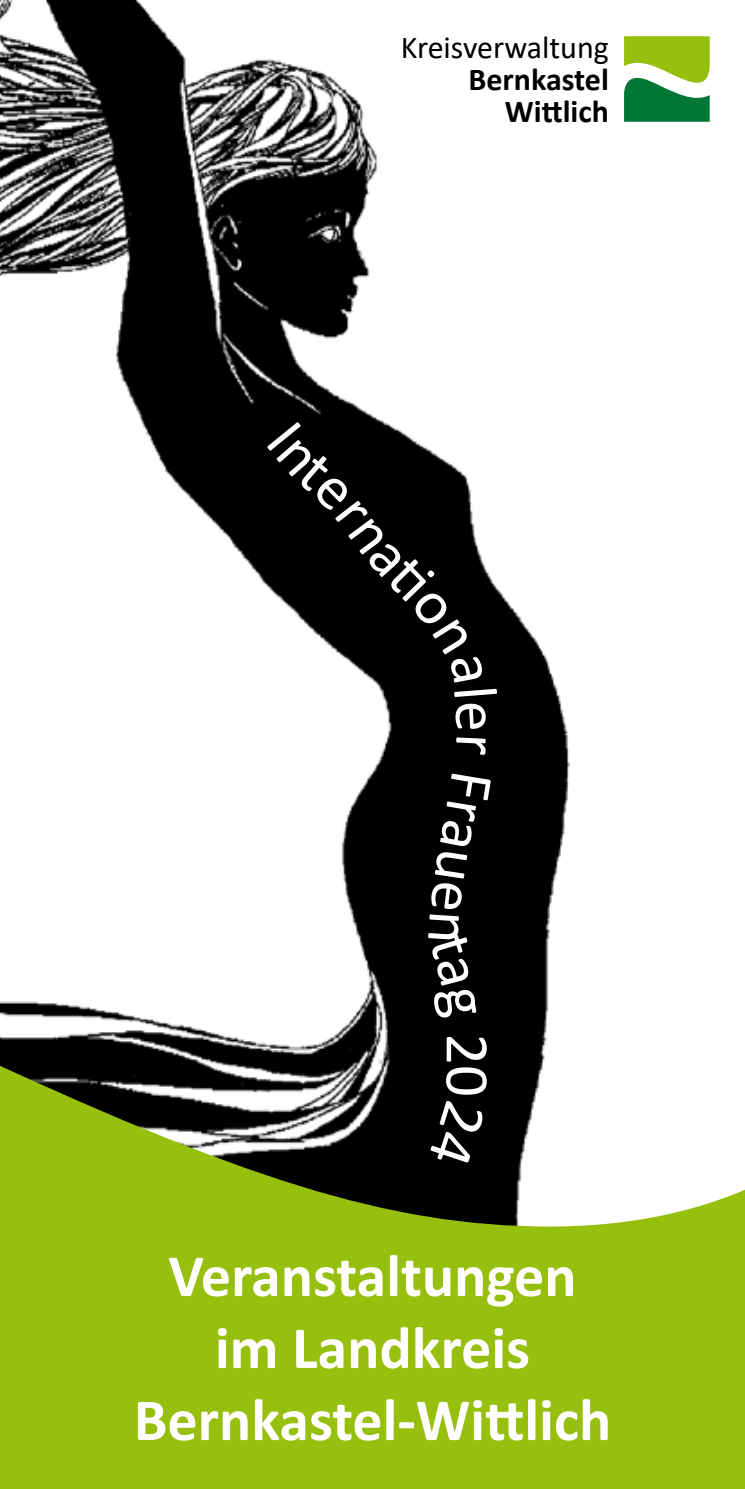
<style>
.page{position:relative;width:745px;height:1489px;background:#fff}
.page>*{position:absolute;margin:0;border:0;box-sizing:border-box;transform-origin:0 0}
.t1{font:62.5px "Calibri";color:#fff}
.t2{font:700 60px/72px "Calibri";color:#fff;text-align:center}
.t3{font:700 32px/32px "Calibri";color:#000;text-align:right}
.t4{font:32px "Calibri";color:#000}
</style>
<div class="page">
<img style="left:0;top:0;width:710px;height:865px">
<svg style="left:0;top:865px;width:744px;height:623px;fill:#97bf0d"></svg>
<svg style="left:623px;top:36px;width:86px;height:86px"></svg>
<svg style="left:267px;top:422px;width:216px;height:260px"></svg>
<svg style="left:454px;top:688px;width:42px;height:9px"></svg>
<svg style="left:454px;top:703px;width:32px;height:26px"></svg>
<svg style="left:455px;top:737px;width:31px;height:18px"></svg>
<div style="left:428px;top:773px;width:62px;height:246px;background:#000"></div>
<div style="left:428px;top:1100px;width:56px;height:68px;background:#000"></div>
<p class="t4" style="left:400px;top:25px;width:209px">Kreisverwaltung</p>
<p class="t3" style="left:468px;top:63px;width:142px">Bernkastel<br>Wittlich</p>
<p class="t1" style="left:510px;top:1033px;width:65px;rotate:90deg">20</p>
<p class="t2" style="left:134px;top:1238px;width:478px">Veranstaltungen im Landkreis<br>Bernkastel-Wittlich</p>
</div>
